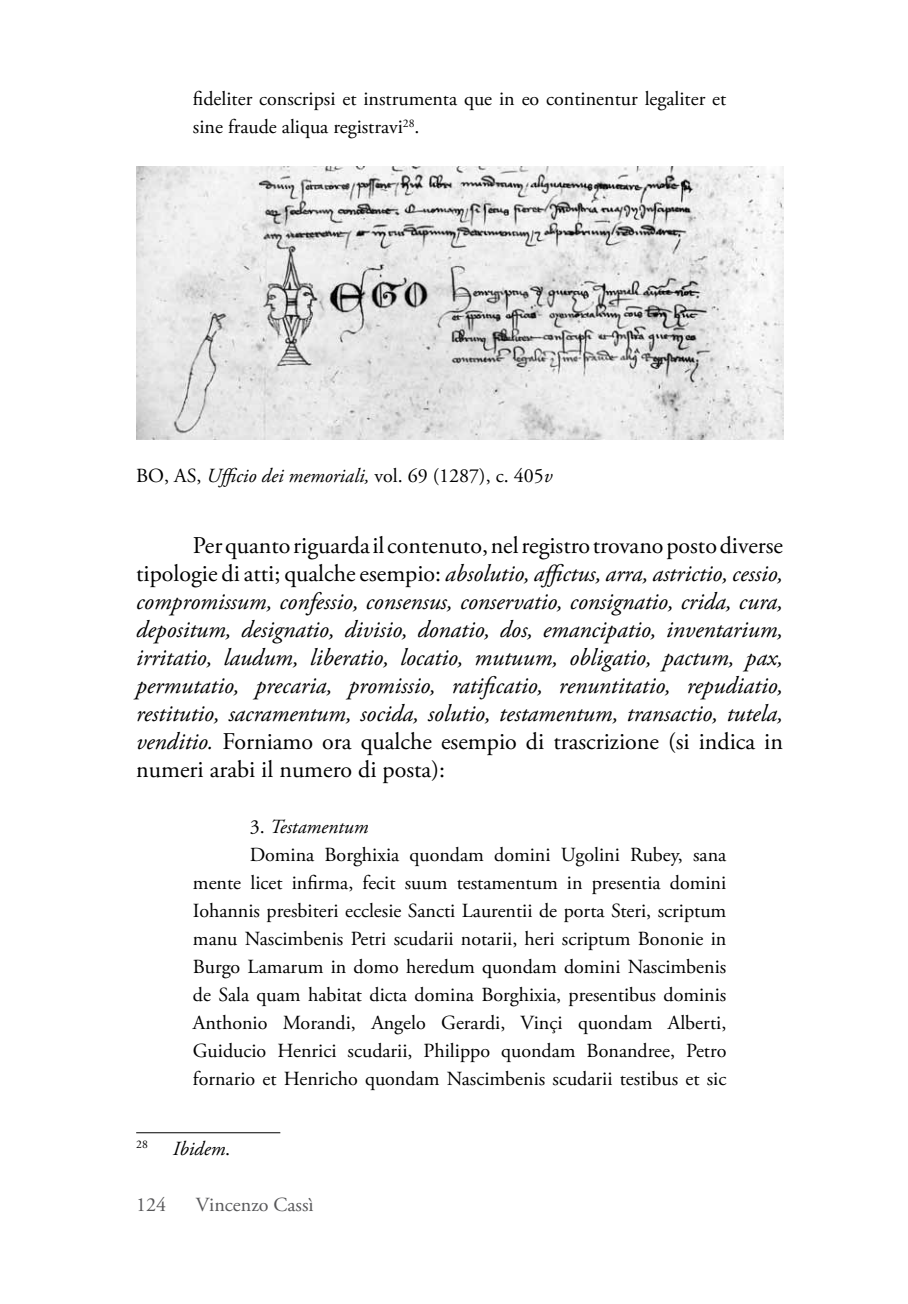
<style>
.page{position:relative;width:908px;height:1304px;background:#fff}
.page>*{position:absolute;margin:0;border:0;box-sizing:border-box;transform-origin:0 0}
.t1{font:italic 24px/28px "Adobe Garamond Pro";color:#000;text-align:justify}
.t2{font:20px/28px "Adobe Garamond Pro";color:#000}
.t3{font:italic 20px "Adobe Garamond Pro";color:#000}
.t4{font:20px "Adobe Garamond Pro";color:#58585a}
.t5{font:11.6px "Adobe Garamond Pro";color:#000}
.s1{font-style:italic}
.s2{font-style:normal}
</style>
<div class="page">
<hr style="left:136px;top:1132px;width:144px;height:1px;background:#000">
<img style="left:136px;top:166px;width:646px;height:273px">
<p class="t2" style="left:193px;top:86px;width:534px">fideliter conscripsi et instrumenta que in eo continentur legaliter et sine fraude aliqua registravi<sup>28</sup>.</p>
<p class="t2" style="left:136px;top:462px;width:417px">BO, AS, <span class="s1">Ufficio dei memoriali,</span> vol. 69 (1287), c. 405<span class="s1">v</span></p>
<p class="t1" style="left:136px;top:532px;width:648px;text-indent:57px"><span class="s2">Per quanto riguarda il contenuto, nel registro trovano posto diverse tipologie di atti; qualche esempio:</span> absolutio, affictus, arra, astrictio, cessio, compromissum, confessio, consensus, conservatio, consignatio, crida, cura, depositum, designatio, divisio, donatio, dos, emancipatio, inventarium, irritatio, laudum, liberatio, locatio, mutuum, obligatio, pactum, pax, permutatio, precaria, promissio, ratificatio, renuntitatio, repudiatio, restitutio, sacramentum, socida, solutio, testamentum, transactio, tutela, venditio. <span class="s2">Forniamo ora qualche esempio di trascrizione (si indica in numeri arabi il numero di posta):</span></p>
<p class="t3" style="left:249px;top:815px;width:120px"><span class="s2">3.</span> Testamentum</p>
<p class="t2" style="left:249px;top:842px;width:478px">Domina Borghixia quondam domini Ugolini Rubey, sana</p>
<p class="t2" style="left:193px;top:870px;width:534px">mente licet infirma, fecit suum testamentum in presentia domini</p>
<p class="t2" style="left:193px;top:898px;width:534px">Iohannis presbiteri ecclesie Sancti Laurentii de porta Steri, scriptum</p>
<p class="t2" style="left:193px;top:926px;width:534px">manu Nascimbenis Petri scudarii notarii, heri scriptum Bononie in</p>
<p class="t2" style="left:193px;top:954px;width:534px">Burgo Lamarum in domo heredum quondam domini Nascimbenis</p>
<p class="t2" style="left:193px;top:982px;width:534px">de Sala quam habitat dicta domina Borghixia, presentibus dominis</p>
<p class="t2" style="left:193px;top:1010px;width:534px">Anthonio Morandi, Angelo Gerardi, Vinçi quondam Alberti,</p>
<p class="t2" style="left:193px;top:1038px;width:534px">Guiducio Henrici scudarii, Philippo quondam Bonandree, Petro</p>
<p class="t2" style="left:193px;top:1066px;width:534px">fornario et Henricho quondam Nascimbenis scudarii testibus et sic</p>
<p class="t5" style="left:136px;top:1137px;width:13px">28</p>
<p class="t3" style="left:173px;top:1136px;width:59px">Ibidem<span class="s2">.</span></p>
<p class="t4" style="left:136px;top:1192px;width:31px">124</p>
<p class="t4" style="left:196px;top:1192px;width:119px">Vincenzo Cassì</p>
</div>
